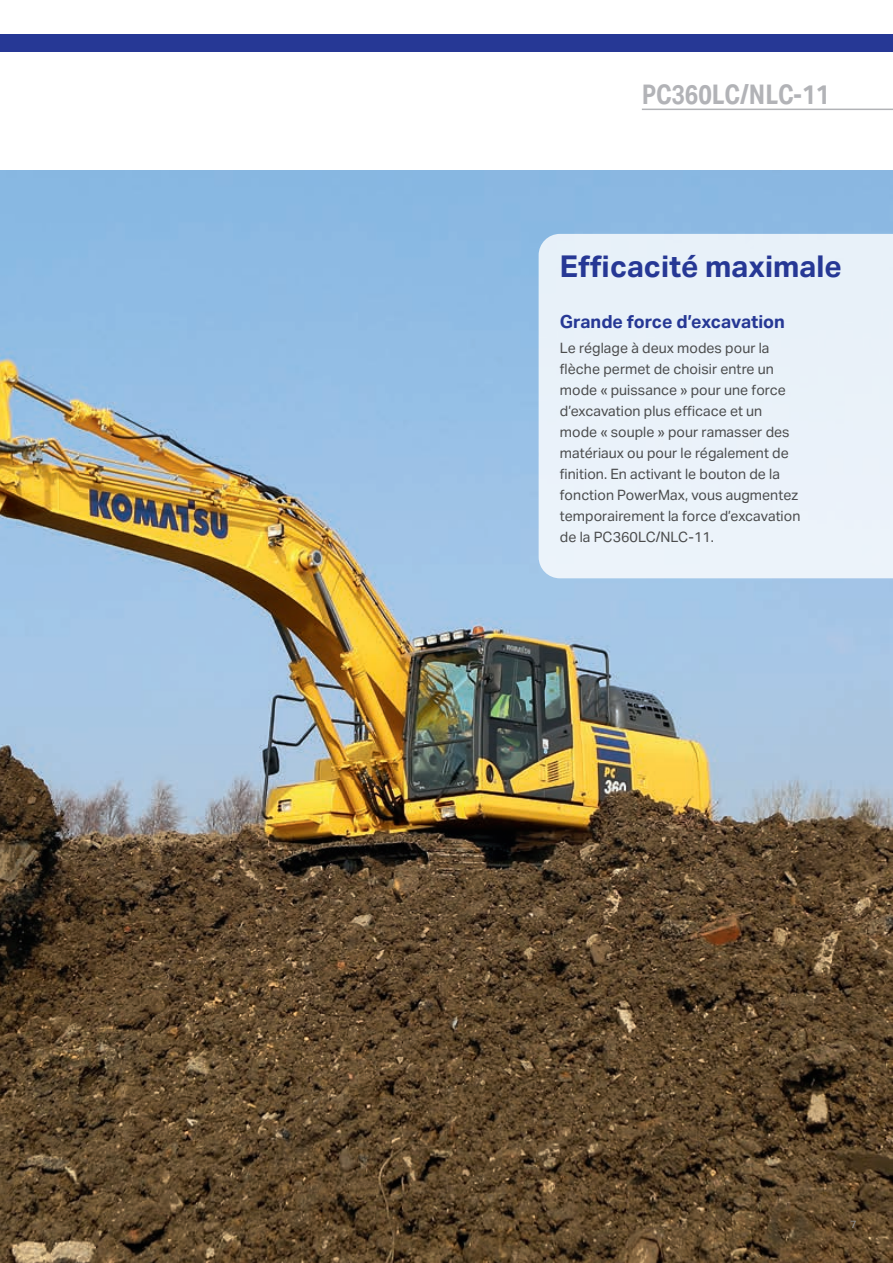
<style>
.page{position:relative;width:893px;height:1263px;background:#fff}
.page>*{position:absolute;margin:0;border:0;box-sizing:border-box;transform-origin:0 0}
.t1{font:700 30px "Aktiv Grotesk";color:#263895}
.t2{font:700 27px "Aktiv Grotesk Cd";color:#b2b3b7}
.t3{font:700 18px "Aktiv Grotesk";color:#263895}
.t4{font:14.25px/21px "Aktiv Grotesk";color:#4b4c4d}
.t5{font:10.5px "Aktiv Grotesk";color:#939598}
</style>
<div class="page">
<img style="left:0;top:170px;width:893px;height:1093px">
<div style="left:539px;top:234px;width:354px;height:344px;background:#eaf2f9"></div>
<div style="left:0;top:34px;width:893px;height:17px;background:#263895"></div>
<hr style="left:642px;top:109px;width:251px;height:1px;background:#b2b3b7">
<h2 class="t2" style="left:642px;top:79px;width:189px">PC360LC/NLC-11</h2>
<h1 class="t1" style="left:560px;top:249px;width:284px">Efficacité maximale</h1>
<p class="t3" style="left:560px;top:311px;width:227px">Grande force d’excavation</p>
<p class="t4" style="left:560px;top:338px;width:242px">Le réglage à deux modes pour la flèche permet de choisir entre un mode « puissance » pour une force d’excavation plus efficace et un mode « souple » pour ramasser des matériaux ou pour le régalement de finition. En activant le bouton de la fonction PowerMax, vous augmentez temporairement la force d’excavation de la PC360LC/NLC-11.</p>
<p class="t5" style="left:850px;top:1218px;width:8px">7</p>
</div>
